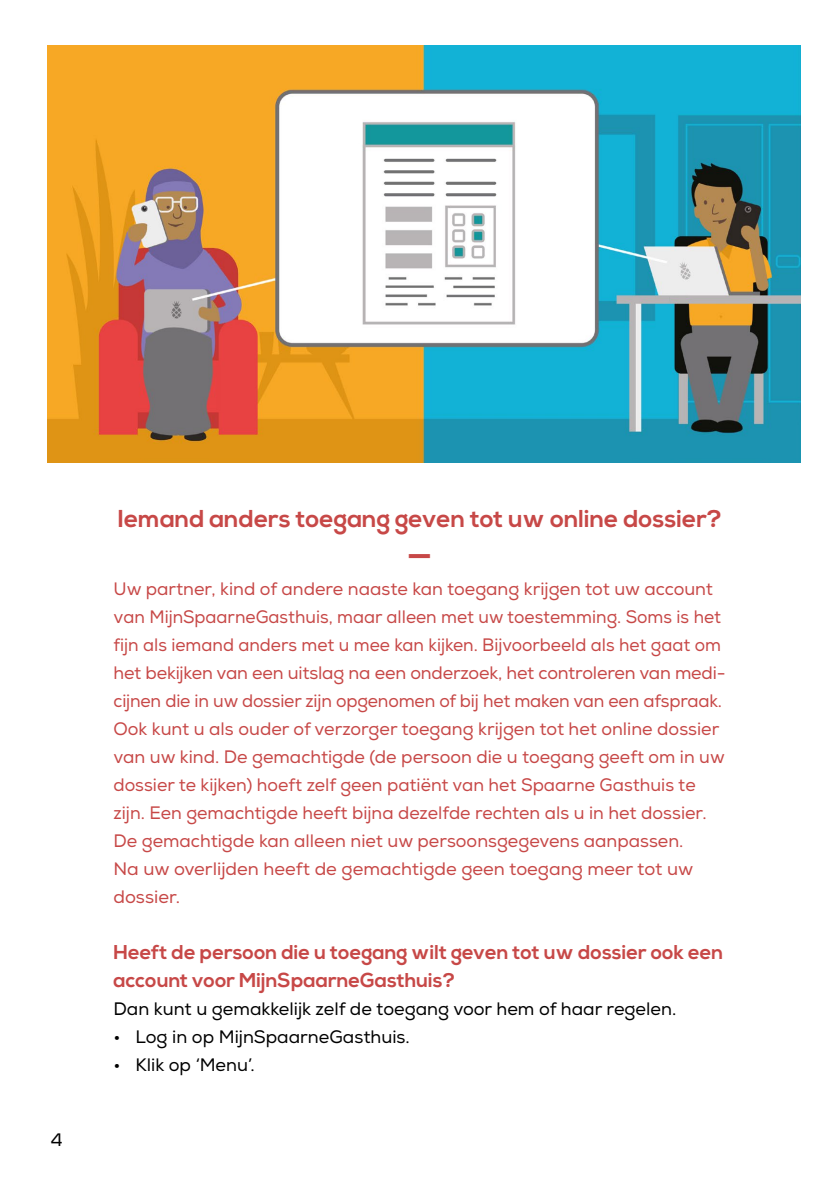
<style>
.page{position:relative;width:840px;height:1191px;background:#fff}
.page>*{position:absolute;margin:0;border:0;box-sizing:border-box;transform-origin:0 0}
.t1{font:700 37px "Nexa";color:#c74847}
.t2{font:700 24.4px "Nexa";color:#c74847}
.t3{font:700 20px/28px "Nexa";color:#c74847}
.t4{font:18px/28px "Nexa";color:#c74847}
.t5{font:18px "Nexa";color:#000}
</style>
<div class="page">
<img style="left:48px;top:45px;width:751px;height:417px">
<p class="t5" style="left:51px;top:1129px;width:13px">4</p>
<h2 class="t2" style="left:118px;top:504px;width:605px">Iemand anders toegang geven tot uw online dossier?</h2>
<h1 class="t1" style="left:408px;top:533px;width:25px">—</h1>
<p class="t4" style="left:113px;top:575px;width:613px">Uw partner, kind of andere naaste kan toegang krijgen tot uw account van MijnSpaarneGasthuis, maar alleen met uw toestemming. Soms is het fijn als iemand anders met u mee kan kijken. Bijvoorbeeld als het gaat om het bekijken van een uitslag na een onderzoek, het controleren van medi&shy;cijnen die in uw dossier zijn opgenomen of bij het maken van een afspraak.<br>Ook kunt u als ouder of verzorger toegang krijgen tot het online dossier van uw kind. De gemachtigde (de persoon die u toegang geeft om in uw dossier te kijken) hoeft zelf geen patiënt van het Spaarne Gasthuis te zijn. Een gemachtigde heeft bijna dezelfde rechten als u in het dossier.<br>De gemachtigde kan alleen niet uw persoonsgegevens aanpassen.<br>Na uw overlijden heeft de gemachtigde geen toegang meer tot uw dossier.</p>
<p class="t3" style="left:113px;top:939px;width:611px">Heeft de persoon die u toegang wilt geven tot uw dossier ook een account voor MijnSpaarneGasthuis?</p>
<p class="t5" style="left:113px;top:998px;width:564px">Dan kunt u gemakkelijk zelf de toegang voor hem of haar regelen.</p>
<p class="t5" style="left:113px;top:1026px;width:297px">• Log in op MijnSpaarneGasthuis.</p>
<p class="t5" style="left:113px;top:1054px;width:143px">• Klik op ‘Menu’.</p>
</div>
